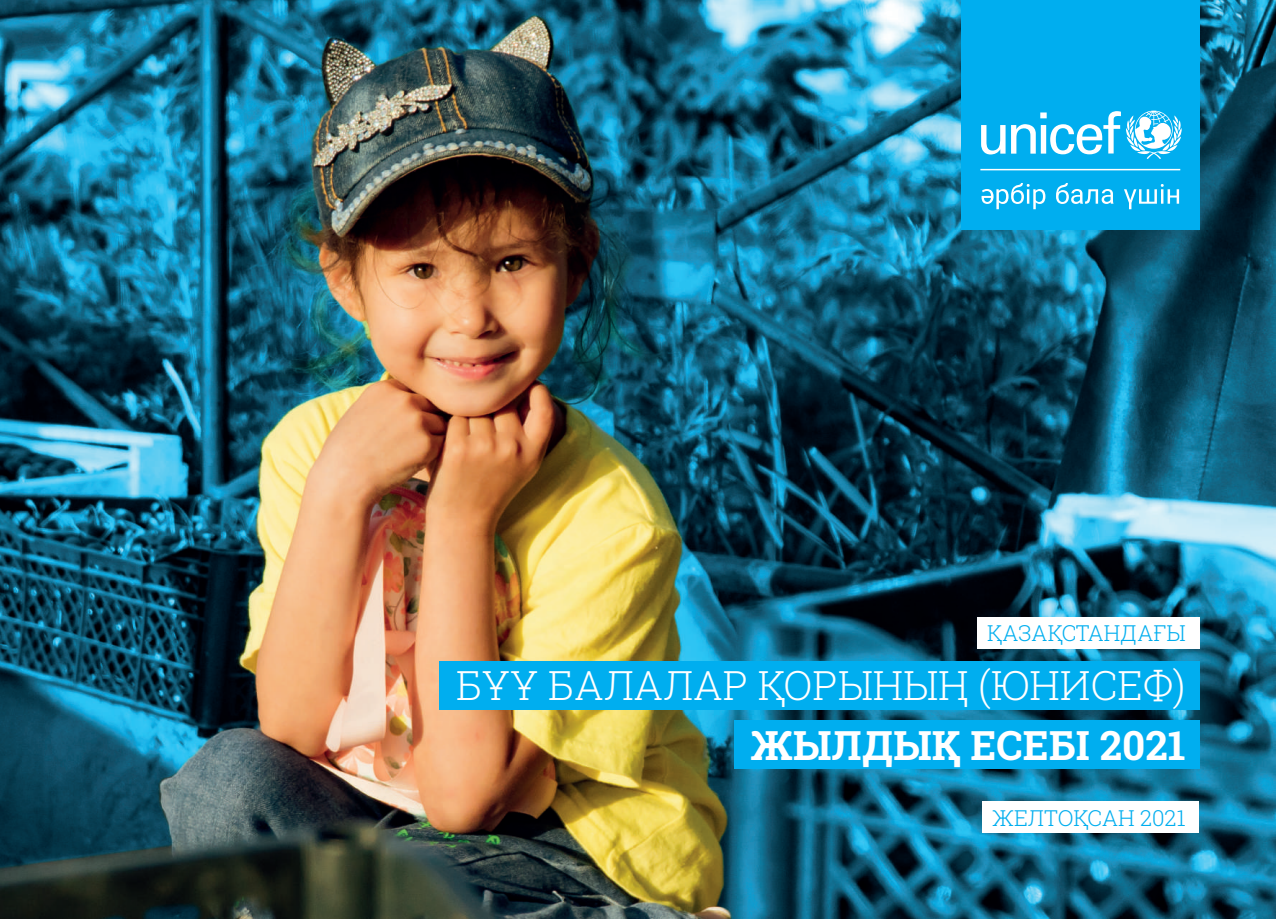
<style>
.page{position:relative;width:1276px;height:919px;background:#fff}
.page>*{position:absolute;margin:0;border:0;box-sizing:border-box;transform-origin:0 0}
.t1{font:300 40.5px "Roboto Slab";color:#fff}
.t2{font:700 40.5px "Roboto Slab";color:#fff}
.t3{font:300 22.05px "Roboto Slab";color:#00aeef}
</style>
<div class="page">
<img style="left:0;top:0;width:1276px;height:918px">
<div style="left:439px;top:661px;width:760px;height:49px;background:#00aeef"></div>
<div style="left:733px;top:719px;width:466px;height:49px;background:#00aeef"></div>
<div style="left:977px;top:617px;width:222px;height:32px;background:#fff"></div>
<div style="left:982px;top:801px;width:217px;height:32px;background:#fff"></div>
<div style="left:961px;top:0;width:238px;height:229px;background:#00aeef"></div>
<svg style="left:981px;top:125px;width:24px;height:29px"></svg>
<svg style="left:1011px;top:111px;width:170px;height:48px"></svg>
<hr style="left:980px;top:169px;width:200px;height:1px;background:#fff">
<svg style="left:981px;top:183px;width:64px;height:26px"></svg>
<svg style="left:1056px;top:183px;width:57px;height:21px"></svg>
<svg style="left:1124px;top:184px;width:55px;height:25px"></svg>
<p class="t3" style="left:987px;top:617px;width:200px">ҚАЗАҚСТАНДАҒЫ</p>
<h1 class="t1" style="left:456px;top:657px;width:731px">БҰҰ БАЛАЛАР ҚОРЫНЫҢ (ЮНИСЕФ)</h1>
<h1 class="t2" style="left:750px;top:717px;width:436px">ЖЫЛДЫҚ ЕСЕБІ 2021</h1>
<p class="t3" style="left:992px;top:803px;width:195px">ЖЕЛТОҚСАН 2021</p>
</div>
